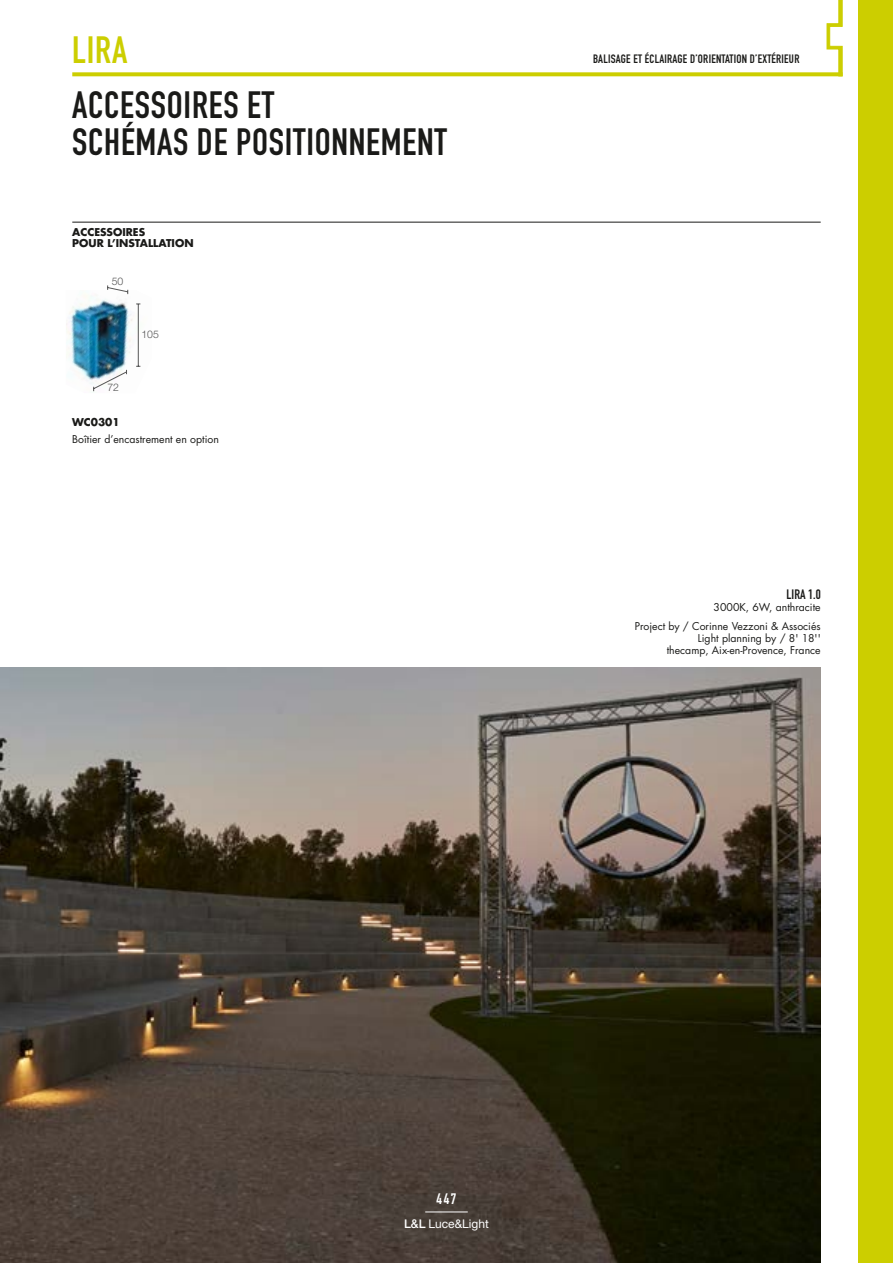
<style>
.page{position:relative;width:893px;height:1263px;background:#fff}
.page>*{position:absolute;margin:0;border:0;box-sizing:border-box;transform-origin:0 0}
.t1{font:37.5px/37.5px "DIN Engschrift";letter-spacing:.02em;color:#1a1a18}
.t2{font:37.5px "DIN Engschrift";color:#ccce00}
.t3{font:15px "DIN Engschrift";color:#fff}
.t4{font:13.5px "DIN Engschrift";color:#1a1a18}
.t5{font:12px "DIN Engschrift";letter-spacing:.02em;color:#1a1a18}
.t6{font:12px "Helvetica Neue";color:#fff}
.t7{font:10.5px/18.8px "Futura";color:#1a1a18;text-align:right}
.t8{font:700 10.5px/10.5px "Futura";color:#1a1a18}
.t9{font:300 10.5px "Helvetica Neue";color:#565656}
.s1{font-weight:500}
</style>
<div class="page">
<img style="left:0;top:668px;width:821px;height:595px">
<img style="left:66px;top:290px;width:75px;height:94px">
<hr style="left:138px;top:304px;width:1px;height:62px;background:#565656">
<svg style="left:107px;top:285px;width:21px;height:10px"></svg>
<svg style="left:93px;top:369px;width:34px;height:23px"></svg>
<svg style="left:826px;top:0;width:17px;height:77px"></svg>
<svg style="left:72px;top:72px;width:770px;height:4px;background:#cfd114"></svg>
<div style="left:859px;top:0;width:34px;height:1263px;background:#ccce00"></div>
<hr style="left:425px;top:1212px;width:43px;height:1px;background:#fff">
<hr style="left:72px;top:222px;width:749px;height:1px;background:#1a1a18">
<h1 class="t2" style="left:72px;top:28px;width:57px">LIRA</h1>
<h1 class="t1" style="left:72px;top:86px;width:376px">ACCESSOIRES ET<br>SCHÉMAS DE POSITIONNEMENT</h1>
<p class="t8" style="left:72px;top:227px;width:123px">ACCESSOIRES<br>POUR L’INSTALLATION</p>
<p class="t9" style="left:112px;top:275px;width:13px">50</p>
<p class="t9" style="left:107px;top:381px;width:13px">72</p>
<p class="t9" style="left:141px;top:328px;width:19px">105</p>
<p class="t8" style="left:72px;top:417px;width:49px">WC0301</p>
<p class="t7" style="left:72px;top:429px;width:148px">Boîtier d’encastrement en option</p>
<p class="t5" style="left:593px;top:52px;width:208px">BALISAGE ET ÉCLAIRAGE D’ORIENTATION D’EXTÉRIEUR</p>
<p class="t4" style="left:787px;top:586px;width:36px">LIRA 1.0</p>
<p class="t7" style="left:635px;top:598px;width:187px">3000K, 6W, anthracite<br>Project by / Corinne Vezzoni &amp; Associés</p>
<p class="t7" style="left:667px;top:632px;width:155px;line-height:12px">Light planning by / 8' 18'' thecamp, Aix-en-Provence, France</p>
<h2 class="t3" style="left:437px;top:1189px;width:21px">447</h2>
<p class="t6" style="left:404px;top:1216px;width:86px"><span class="s1">L&amp;L</span> Luce&amp;Light</p>
</div>
